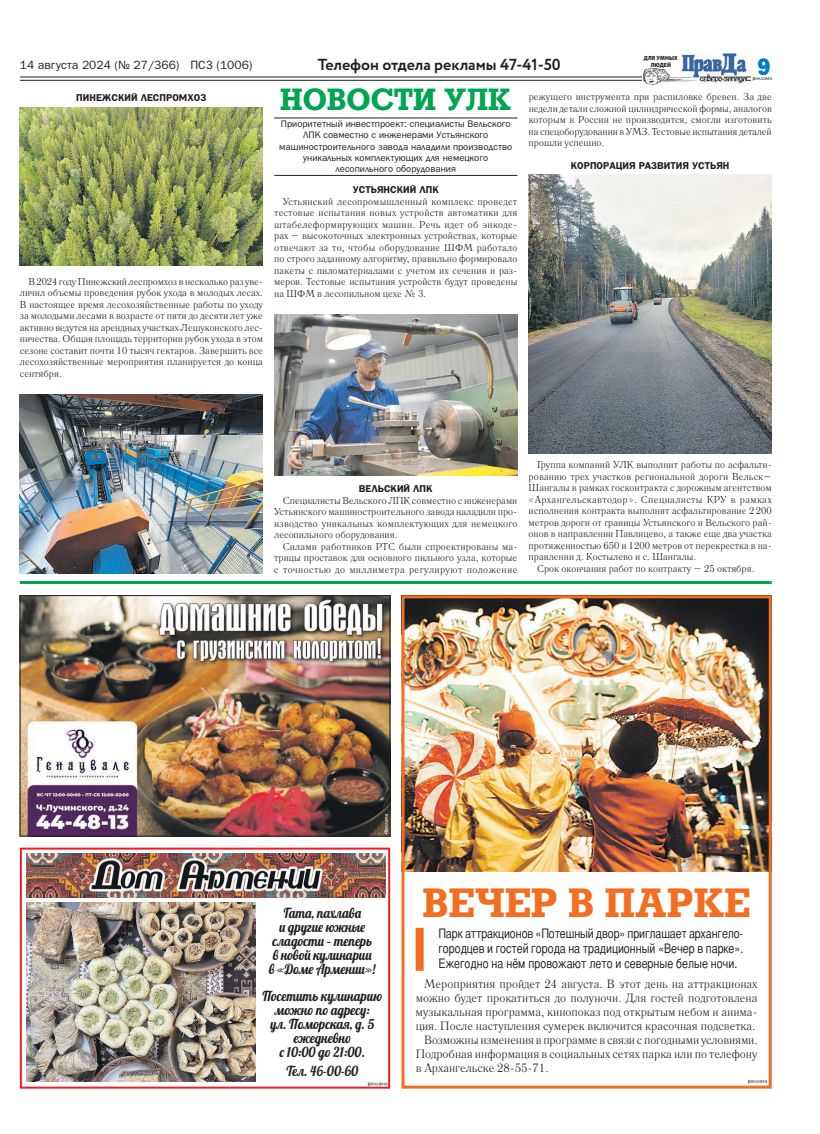
<style>
.page{position:relative;width:820px;height:1134px;background:#fff}
.page>*{position:absolute;margin:0;border:0;box-sizing:border-box;transform-origin:0 0}
.t1{font:700 40px "Rodeo C";color:#f36e21}
.t2{font:700 30px "Rodeo C";color:#00a54f}
.t3{font:24px "Bloknot Heavy C";color:#007ec5;scale:.9 1}
.t4{font:700 16px "Circe";color:#231f20}
.t5{font:13.8px/13.8px "Lobster";color:#231f20;text-align:center;scale:.93 1}
.t6{font:13px/15px "Bastion C";color:#231f20;text-align:justify}
.t7{font:12px "Literaturnaya C";color:#231f20}
.t8{font:12px "Bloknot C";color:#231f20}
.t9{font:10px/11.5px "Literaturnaya C";color:#231f20;text-align:justify}
.t10{font:700 10px "Bloknot C";color:#231f20}
.t11{font:10px "Literaturnaya C";letter-spacing:.035em;color:#231f20}
.t12{font:9.5px/11.4px "Bloknot C";color:#231f20;text-align:center}
.t13{font:900 6px "Myriad Pro";letter-spacing:.02em;color:#231f20;scale:.93 1}
</style>
<div class="page">
<hr style="left:20px;top:77px;width:751px;height:1px;background:#231f20">
<hr style="left:20px;top:80px;width:751px;height:1px;background:#231f20">
<img style="left:642px;top:54px;width:103px;height:30px">
<svg style="left:642px;top:54px;width:38px;height:27px"></svg>
<hr style="left:20px;top:581px;width:751px;height:3px;background:#00a54f">
<hr style="left:274px;top:118px;width:243px;height:1px;background:#231f20">
<hr style="left:274px;top:175px;width:243px;height:1px;background:#231f20">
<svg style="left:751px;top:76px;width:20px;height:5px"></svg>
<img style="left:20px;top:108px;width:243px;height:158px">
<img style="left:528px;top:174px;width:243px;height:280px">
<img style="left:20px;top:395px;width:243px;height:178px">
<img style="left:274px;top:314px;width:243px;height:162px">
<img style="left:405px;top:599px;width:362px;height:273px">
<div style="left:401px;top:595px;width:370px;height:494px;border:3px solid #f36e21"></div>
<div style="left:415px;top:928px;width:8px;height:43px;background:#f36e21"></div>
<svg style="left:747px;top:1079px;width:19px;height:5px"></svg>
<div style="left:20px;top:848px;width:370px;height:241px;border:2px solid #ee1d23"></div>
<img style="left:27px;top:853px;width:358px;height:44px">
<img style="left:27px;top:902px;width:228px;height:179px">
<svg style="left:367px;top:1082px;width:20px;height:4px"></svg>
<img style="left:22px;top:597px;width:366px;height:237px">
<div style="left:20px;top:595px;width:370px;height:241px;border:1px solid #231f20"></div>
<svg style="left:384px;top:814px;width:4px;height:20px"></svg>
<p class="t13" style="left:643px;top:54px;width:38px">ДЛЯ УМНЫХ</p>
<p class="t8" style="left:20px;top:58px;width:234px">14 августа 2024 (№ 27/366) ПСЗ (1006)</p>
<h3 class="t3" style="left:757px;top:53px;width:16px">9</h3>
<h3 class="t4" style="left:318px;top:54px;width:244px">Телефон отдела рекламы 47-41-50</h3>
<p class="t13" style="left:650px;top:61px;width:23px">ЛЮДЕЙ</p>
<p class="t10" style="left:76px;top:92px;width:132px">ПИНЕЖСКИЙ ЛЕСПРОМХОЗ</p>
<p class="t9" style="left:20px;top:276px;width:244px;text-indent:9px">В 2024 году Пинежский леспромхоз в несколько раз уве&shy;личил объемы проведения рубок ухода в молодых лесах.<br>В настоящее время лесохозяйственные работы по уходу за молодыми лесами в возрасте от пяти до десяти лет уже активно ведутся на арендных участках Лешуконского лес&shy;ничества. Общая площадь территории рубок ухода в этом сезоне составит почти 10 тысяч гектаров. Завершить все лесохозяйственные мероприятия планируется до конца сентября.</p>
<h2 class="t2" style="left:280px;top:81px;width:232px">НОВОСТИ УЛК</h2>
<p class="t12" style="left:279px;top:118px;width:234px">Приоритетный инвестпроект: специалисты Вельского ЛПК совместно с инженерами Устьянского машиностроительного завода наладили производство уникальных комплектующих для немецкого лесопильного оборудования</p>
<p class="t10" style="left:352px;top:184px;width:88px">УСТЬЯНСКИЙ ЛПК</p>
<p class="t9" style="left:274px;top:195px;width:244px;text-indent:8px">Устьянский лесопромышленный комплекс проведет тестовые испытания новых устройств автоматики для штабелеформирующих машин. Речь идет об энкоде&shy;рах – высокоточных электронных устройствах, которые отвечают за то, чтобы оборудование ШФМ работало по строго заданному алгоритму, правильно формировало пакеты с пиломатериалами с учетом их сечения и раз&shy;меров. Тестовые испытания устройств будут проведены на ШФМ в лесопильном цехе № 3.</p>
<p class="t9" style="left:528px;top:91px;width:245px">режущего инструмента при распиловке бревен. За две недели детали сложной цилиндрической формы, аналогов которым в России не производится, смогли изготовить на спецоборудовании в УМЗ. Тестовые испытания деталей прошли успешно.</p>
<p class="t10" style="left:570px;top:160px;width:160px">КОРПОРАЦИЯ РАЗВИТИЯ УСТЬЯН</p>
<p class="t10" style="left:359px;top:483px;width:75px">ВЕЛЬСКИЙ ЛПК</p>
<p class="t9" style="left:274px;top:494px;width:244px;text-indent:9px">Специалисты Вельского ЛПК совместно с инженерами Устьянского машиностроительного завода наладили про&shy;изводство уникальных комплектующих для немецкого лесопильного оборудования.</p>
<p class="t9" style="left:274px;top:540px;width:244px;text-indent:8px">Силами работников РТС были спроектированы ма&shy;трицы проставок для основного пильного узла, которые с точностью до миллиметра регулируют положение</p>
<p class="t9" style="left:537px;top:459px;width:236px">Группа компаний УЛК выполнит работы по асфальти-</p>
<p class="t9" style="left:528px;top:471px;width:244px">рованию трех участков региональной дороги Вельск–</p>
<p class="t9" style="left:528px;top:482px;width:244px">Шангалы в рамках госконтракта с дорожным агентством</p>
<p class="t11" style="left:528px;top:494px;width:244px">«Архангельскавтодор». Специалисты КРУ в рамках</p>
<p class="t9" style="left:528px;top:505px;width:244px">исполнения контракта выполнят асфальтирование 2200</p>
<p class="t9" style="left:528px;top:517px;width:244px">метров дороги от границы Устьянского и Вельского рай-</p>
<p class="t9" style="left:528px;top:528px;width:244px">онов в направлении Павлицево, а также еще два участка</p>
<p class="t9" style="left:528px;top:540px;width:244px">протяженностью 650 и 1200 метров от перекрестка в на-</p>
<p class="t9" style="left:528px;top:551px;width:169px">правлении д. Костылево и с. Шангалы.</p>
<p class="t9" style="left:537px;top:563px;width:219px">Срок окончания работ по контракту – 25 октября.</p>
<h3 class="t5" style="left:269px;top:906px;width:116px">Гата, пахлава<br>и другие южные сладости – теперь в новой кулинарии в «Доме Армении»!</h3>
<h3 class="t5" style="left:262px;top:989px;width:130px">Посетить кулинарию можно по адресу:<br>ул. Поморская, д. 5 ежедневно<br>с 10:00 до 21:00.</h3>
<h3 class="t5" style="left:286px;top:1064px;width:79px">Тел. 46-00-60</h3>
<h1 class="t1" style="left:422px;top:879px;width:329px">ВЕЧЕР В ПАРКЕ</h1>
<h3 class="t6" style="left:438px;top:926px;width:306px">Парк аттракционов «Потешный двор» приглашает архангело&shy;городцев и гостей города на традиционный «Вечер в парке».<br>Ежегодно на нём провожают лето и северные белые ночи.</h3>
<p class="t7" style="left:424px;top:977px;width:335px">Мероприятия пройдет 24 августа. В этот день на аттракционах</p>
<p class="t7" style="left:415px;top:991px;width:343px">можно будет прокатиться до полуночи. Для гостей подготовлена</p>
<p class="t7" style="left:415px;top:1005px;width:343px">музыкальная программа, кинопоказ под открытым небом и анима-</p>
<p class="t7" style="left:415px;top:1019px;width:341px">ция. После наступления сумерек включится красочная подсветка.</p>
<p class="t7" style="left:424px;top:1033px;width:335px">Возможны изменения в программе в связи с погодными условиями.</p>
<p class="t7" style="left:415px;top:1047px;width:343px">Подробная информация в социальных сетях парка или по телефону</p>
<p class="t7" style="left:415px;top:1061px;width:134px">в Архангельске 28-55-71.</p>
</div>
